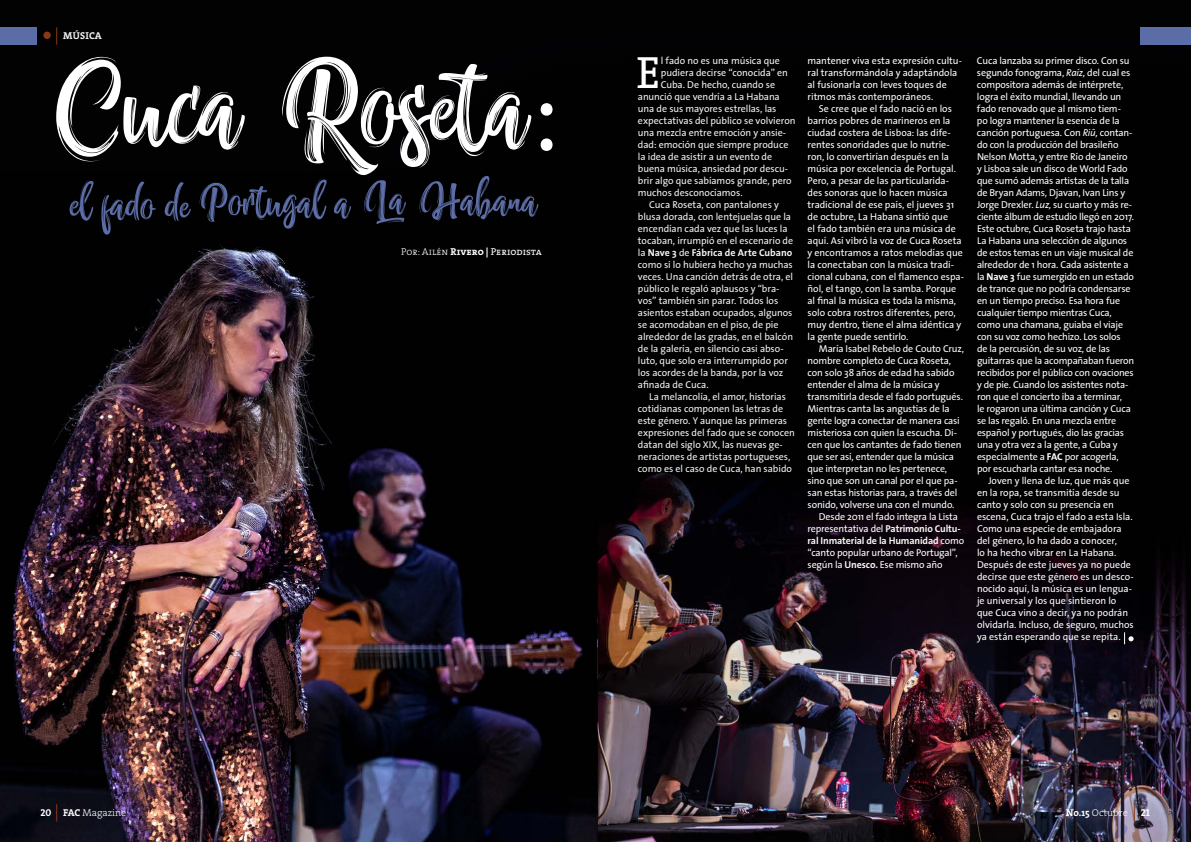
<style>
.page{position:relative;width:1191px;height:842px;background:#fff}
.page>*{position:absolute;margin:0;border:0;box-sizing:border-box;transform-origin:0 0}
.t1{font:45.6px "The Serif";color:#fff}
.t2{font:10px/12px "The Sans";letter-spacing:-.015em;color:#fff}
.t3{font:10px "The Sans";letter-spacing:-.005em;color:#f5f4f2}
.t4{font:700 10px "The Sans";letter-spacing:-.015em;color:#f5f4f2}
.t5{font:10px "The Serif Regular Caps";color:#fff}
.t6{font:300 10px "The Serif";color:#fff}
.t7{font:700 10px "The Serif";letter-spacing:.02em;color:#f5f4f2}
.t8{font:10px "The Serif Bold Caps";color:#fff}
.s1{font-family:"The Serif Light Caps"}
.s2{font-family:"The Serif Bold Caps"}
.s3{font-weight:400}
.s4{font-weight:700;color:#f5f4f2}
.s5{font-weight:400;color:#fff}
.s6{font-style:italic}
.s7{font-weight:700}
.s8{font-family:"The Serif Bold Caps";font-weight:400}
</style>
<div class="page">
<img style="left:0;top:0;width:1191px;height:842px">
<svg style="left:56px;top:804px;width:1px;height:17px"></svg>
<svg style="left:1133px;top:804px;width:1px;height:17px"></svg>
<svg style="left:56px;top:27px;width:1px;height:18px"></svg>
<div style="left:43px;top:32px;width:8px;height:7px;background:#8b3818;border-radius:50%"></div>
<div style="left:0;top:27px;width:36px;height:18px;background:#5b6da7"></div>
<div style="left:1140px;top:27px;width:51px;height:18px;background:#5b6da7"></div>
<svg style="left:56px;top:57px;width:496px;height:178px;background:#2c2d30"></svg>
<svg style="left:1124px;top:632px;width:9px;height:12px"></svg>
<p class="t7" style="left:63px;top:27px;width:40px">MÚSICA</p>
<p class="t5" style="left:401px;top:243px;width:142px"><span class="s1">Por: Ailén</span> <span class="s2">Rivero |</span> Periodista</p>
<h1 class="t1" style="left:636px;top:35px;width:26px">E</h1>
<p class="t3" style="left:661px;top:53px;width:121px">l fado no es una música que</p>
<p class="t3" style="left:661px;top:65px;width:129px">pudiera decirse “conocida” en</p>
<p class="t3" style="left:661px;top:77px;width:116px">Cuba. De hecho, cuando se</p>
<p class="t3" style="left:638px;top:89px;width:143px">anunció que vendría a La Habana</p>
<p class="t3" style="left:638px;top:101px;width:140px">una de sus mayores estrellas, las</p>
<p class="t3" style="left:638px;top:113px;width:159px">expectativas del público se volvieron</p>
<p class="t3" style="left:638px;top:125px;width:150px">una mezcla entre emoción y ansie-</p>
<p class="t3" style="left:638px;top:137px;width:152px">dad: emoción que siempre produce</p>
<p class="t3" style="left:638px;top:149px;width:136px">la idea de asistir a un evento de</p>
<p class="t3" style="left:638px;top:161px;width:152px">buena música, ansiedad por descu-</p>
<p class="t3" style="left:638px;top:173px;width:155px">brir algo que sabíamos grande, pero</p>
<p class="t3" style="left:638px;top:185px;width:106px">muchos desconocíamos.</p>
<p class="t3" style="left:649px;top:197px;width:131px">Cuca Roseta, con pantalones y</p>
<p class="t3" style="left:638px;top:209px;width:155px">blusa dorada, con lentejuelas que la</p>
<p class="t3" style="left:638px;top:221px;width:151px">encendían cada vez que las luces la</p>
<p class="t3" style="left:638px;top:233px;width:157px">tocaban, irrumpió en el escenario de</p>
<p class="t4" style="left:638px;top:245px;width:156px"><span class="s3">la</span> Nave 3 <span class="s3">de</span> Fábrica de Arte Cubano</p>
<p class="t3" style="left:638px;top:257px;width:156px">como si lo hubiera hecho ya muchas</p>
<p class="t3" style="left:638px;top:269px;width:157px">veces. Una canción detrás de otra, el</p>
<p class="t3" style="left:638px;top:281px;width:143px">público le regaló aplausos y “bra-</p>
<p class="t3" style="left:638px;top:293px;width:142px">vos” también sin parar. Todos los</p>
<p class="t3" style="left:638px;top:305px;width:156px">asientos estaban ocupados, algunos</p>
<p class="t3" style="left:638px;top:317px;width:142px">se acomodaban en el piso, de pie</p>
<p class="t3" style="left:638px;top:329px;width:157px">alrededor de las gradas, en el balcón</p>
<p class="t3" style="left:638px;top:341px;width:147px">de la galería, en silencio casi abso-</p>
<p class="t3" style="left:638px;top:353px;width:151px">luto, que solo era interrumpido por</p>
<p class="t3" style="left:638px;top:365px;width:147px">los acordes de la banda, por la voz</p>
<p class="t3" style="left:638px;top:377px;width:72px">afinada de Cuca.</p>
<p class="t3" style="left:649px;top:389px;width:138px">La melancolía, el amor, historias</p>
<p class="t3" style="left:638px;top:401px;width:147px">cotidianas componen las letras de</p>
<p class="t3" style="left:638px;top:413px;width:151px">este género. Y aunque las primeras</p>
<p class="t3" style="left:638px;top:425px;width:158px">expresiones del fado que se conocen</p>
<p class="t3" style="left:638px;top:437px;width:146px">datan del siglo XIX, las nuevas ge-</p>
<p class="t3" style="left:638px;top:449px;width:154px">neraciones de artistas portugueses,</p>
<p class="t3" style="left:638px;top:461px;width:156px">como es el caso de Cuca, han sabido</p>
<p class="t2" style="left:807px;top:55px;width:156px">mantener viva esta expresión cultu&shy;ral transformándola y adaptándola al fusionarla con leves toques de ritmos más contemporáneos.</p>
<p class="t2" style="left:807px;top:103px;width:158px;text-indent:11px">Se cree que el fado nació en los barrios pobres de marineros en la ciudad costera de Lisboa: las dife&shy;rentes sonoridades que lo nutrie&shy;ron, lo convertirían después en la música por excelencia de Portugal.<br>Pero, a pesar de las particularida&shy;des sonoras que lo hacen música tradicional de ese país, el jueves 31 de octubre, La Habana sintió que<br>el fado también era una música de aquí. Así vibró la voz de Cuca Roseta y encontramos a ratos melodías que la conectaban con la música tradi&shy;cional cubana, con el flamenco espa&shy;ñol, el tango, con la samba. Porque al final la música es toda la misma, solo cobra rostros diferentes, pero, muy dentro, tiene el alma idéntica y la gente puede sentirlo.</p>
<p class="t2" style="left:819px;top:343px;width:147px">María Isabel Rebelo de Couto Cruz,</p>
<p class="t2" style="left:807px;top:355px;width:145px">nombre completo de Cuca Roseta,</p>
<p class="t2" style="left:807px;top:367px;width:148px">con solo 38 años de edad ha sabido</p>
<p class="t2" style="left:807px;top:379px;width:134px">entender el alma de la música y</p>
<p class="t2" style="left:807px;top:391px;width:157px">transmitirla desde el fado portugués.</p>
<p class="t2" style="left:807px;top:403px;width:144px">Mientras canta las angustias de la</p>
<p class="t2" style="left:807px;top:415px;width:154px">gente logra conectar de manera casi</p>
<p class="t2" style="left:807px;top:427px;width:151px">misteriosa con quien la escucha. Di-</p>
<p class="t2" style="left:807px;top:439px;width:155px">cen que los cantantes de fado tienen</p>
<p class="t2" style="left:807px;top:451px;width:148px">que ser así, entender que la música</p>
<p class="t2" style="left:807px;top:463px;width:141px">que interpretan no les pertenece,</p>
<p class="t2" style="left:807px;top:475px;width:152px">sino que son un canal por el que pa-</p>
<p class="t2" style="left:807px;top:487px;width:151px">san estas historias para, a través del</p>
<p class="t2" style="left:807px;top:499px;width:148px">sonido, volverse una con el mundo.</p>
<p class="t2" style="left:819px;top:511px;width:141px">Desde 2011 el fado integra la Lista</p>
<p class="t2" style="left:807px;top:523px;width:155px">representativa del <span class="s4">Patrimonio Cultu-</span></p>
<p class="t4" style="left:807px;top:533px;width:158px">ral Inmaterial de la Humanidad <span class="s5">como</span></p>
<p class="t2" style="left:807px;top:547px;width:152px">“canto popular urbano de Portugal”,</p>
<p class="t2" style="left:807px;top:559px;width:137px">según la <span class="s4">Unesco.</span> Ese mismo año</p>
<p class="t2" style="left:977px;top:55px;width:159px">Cuca lanzaba su primer disco. Con su segundo fonograma, <span class="s6">Raíz,</span> del cual es compositora además de intérprete, logra el éxito mundial, llevando un fado renovado que al mismo tiem&shy;po logra mantener la esencia de la canción portuguesa. Con <span class="s6">Riû,</span> contan&shy;do con la producción del brasileño Nelson Motta, y entre Río de Janeiro y Lisboa sale un disco de World Fado que sumó además artistas de la talla de Bryan Adams, Djavan, Ivan Lins y Jorge Drexler. <span class="s6">Luz,</span> su cuarto y más re&shy;ciente álbum de estudio llegó en 2017.<br>Este octubre, Cuca Roseta trajo hasta La Habana una selección de algunos de estos temas en un viaje musical de alrededor de 1 hora. Cada asistente a la <span class="s7">Nave 3</span> fue sumergido en un estado de trance que no podría condensarse en un tiempo preciso. Esa hora fue cualquier tiempo mientras Cuca, como una chamana, guiaba el viaje con su voz como hechizo. Los solos<br>de la percusión, de su voz, de las guitarras que la acompañaban fueron recibidos por el público con ovaciones y de pie. Cuando los asistentes nota&shy;ron que el concierto iba a terminar,<br>le rogaron una última canción y Cuca se las regaló. En una mezcla entre español y portugués, dio las gracias una y otra vez a la gente, a Cuba y especialmente a <span class="s7">FAC</span> por acogerla, por escucharla cantar esa noche.</p>
<p class="t2" style="left:977px;top:475px;width:158px;text-indent:11px">Joven y llena de luz, que más que en la ropa, se transmitía desde su canto y solo con su presencia en escena, Cuca trajo el fado a esta Isla.<br>Como una especie de embajadora del género, lo ha dado a conocer,<br>lo ha hecho vibrar en La Habana.<br>Después de este jueves ya no puede decirse que este género es un desco&shy;nocido aquí, la música es un lengua&shy;je universal y los que sintieron lo que Cuca vino a decir, ya no podrán olvidarla. Incluso, de seguro, muchos ya están esperando que se repita.</p>
<p class="t6" style="left:40px;top:804px;width:87px"><span class="s8">20</span> <span class="s7">FAC</span> Magazine</p>
<p class="t6" style="left:1065px;top:804px;width:63px"><span class="s7">No.15</span> Octubre</p>
<p class="t8" style="left:1140px;top:804px;width:11px">21</p>
</div>
